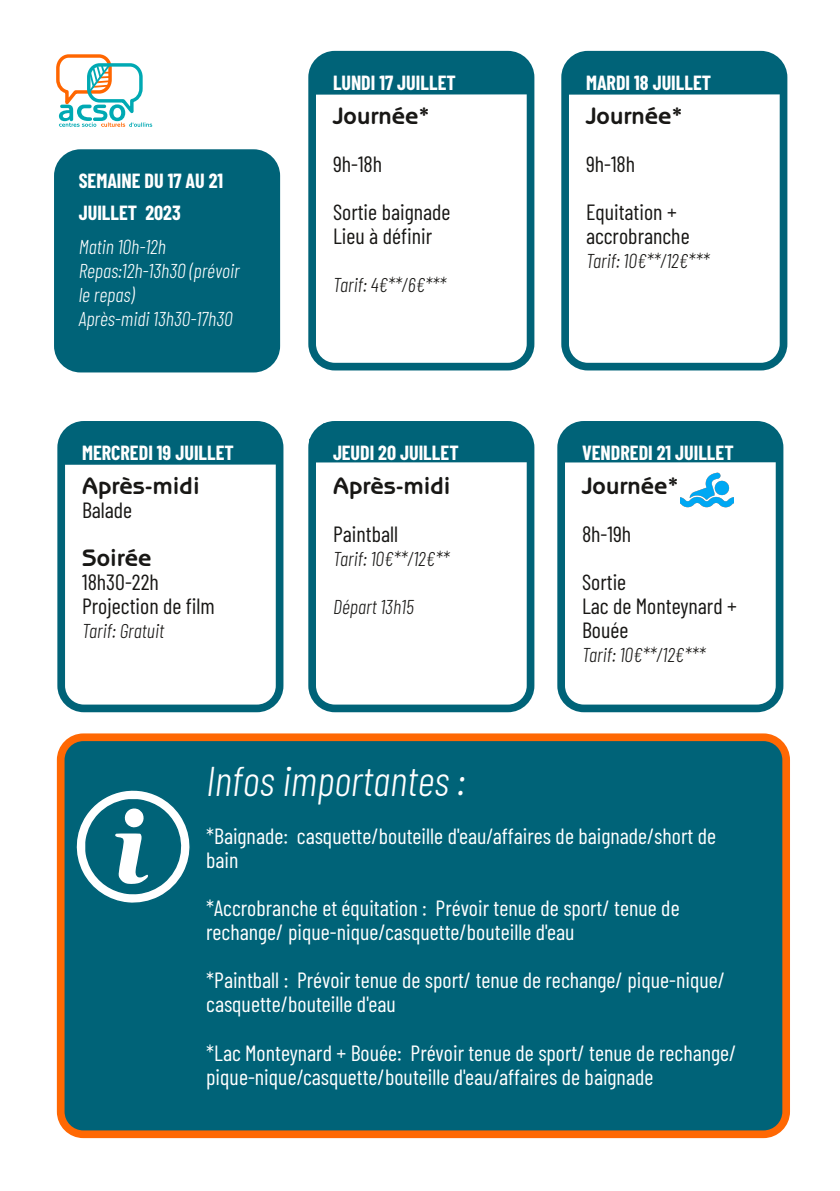
<style>
.page{position:relative;width:840px;height:1191px;background:#fff}
.page>*{position:absolute;margin:0;border:0;box-sizing:border-box;transform-origin:0 0}
.t1{font:italic 300 42px "Barlow Condensed";color:#fff}
.t2{font:700 24px "Benguiat Gothic Std";color:#181715}
.t3{font:22px/24px "Barlow Condensed";color:#fff}
.t4{font:22px/48px "Barlow Condensed";color:#181715}
.t5{font:700 20px/32px "Barlow Condensed";color:#fff}
.t6{font:italic 300 20px "Barlow Condensed";color:#181715}
.t7{font:italic 300 20px/24px "Barlow Condensed";color:#fff}
</style>
<div class="page">
<div style="left:317px;top:430px;width:208px;height:32px;background:#006378"></div>
<div style="left:566px;top:430px;width:208px;height:32px;background:#006378"></div>
<div style="left:66px;top:430px;width:208px;height:35px;background:#006378"></div>
<div style="left:570px;top:60px;width:208px;height:35px;background:#006378"></div>
<div style="left:317px;top:60px;width:208px;height:35px;background:#006378"></div>
<div style="left:61px;top:737px;width:724px;height:397px;background:#006378;border-radius:23px"></div>
<div style="left:57px;top:733px;width:732px;height:405px;border:8px solid #ff6803;border-radius:23px"></div>
<svg style="left:56px;top:54px;width:96px;height:73px"></svg>
<div style="left:308px;top:51px;width:226px;height:319px;border:8px solid #006378;border-radius:23px"></div>
<div style="left:561px;top:51px;width:226px;height:319px;border:8px solid #006378;border-radius:23px"></div>
<div style="left:57px;top:421px;width:226px;height:291px;border:8px solid #006378;border-radius:23px"></div>
<div style="left:308px;top:421px;width:226px;height:291px;border:8px solid #006378;border-radius:23px"></div>
<div style="left:557px;top:421px;width:226px;height:291px;border:8px solid #006378;border-radius:23px"></div>
<svg style="left:76px;top:790px;width:114px;height:113px"></svg>
<div style="left:58px;top:153px;width:218px;height:216px;background:#006378;border-radius:23px"></div>
<div style="left:54px;top:149px;width:226px;height:223px;border:8px solid #006378;border-radius:23px"></div>
<img style="left:680px;top:472px;width:53px;height:36px">
<p class="t5" style="left:79px;top:164px;width:146px">SEMAINE DU 17 AU 21<br>JUILLET 2023</p>
<p class="t7" style="left:79px;top:234px;width:162px">Matin 10h-12h<br>Repas:12h-13h30 (prévoir le repas)<br>Après-midi 13h30-17h30</p>
<p class="t5" style="left:82px;top:436px;width:153px">MERCREDI 19 JUILLET</p>
<p class="t2" style="left:82px;top:477px;width:119px">Après-midi</p>
<p class="t4" style="left:82px;top:485px;width:52px">Balade</p>
<p class="t2" style="left:82px;top:549px;width:71px">Soirée</p>
<p class="t4" style="left:82px;top:569px;width:134px;line-height:24px">18h30-22h<br>Projection de film</p>
<p class="t6" style="left:82px;top:618px;width:84px">Tarif: Gratuit</p>
<p class="t5" style="left:333px;top:66px;width:124px">LUNDI 17 JUILLET</p>
<p class="t2" style="left:333px;top:107px;width:98px">Journée*</p>
<p class="t4" style="left:333px;top:139px;width:119px">9h-18h<br>Sortie baignade</p>
<p class="t4" style="left:333px;top:211px;width:101px">Lieu à définir</p>
<p class="t6" style="left:333px;top:272px;width:114px">Tarif: 4€**/6€***</p>
<p class="t5" style="left:333px;top:436px;width:127px">JEUDI 20 JUILLET</p>
<p class="t2" style="left:333px;top:477px;width:119px">Après-midi</p>
<p class="t4" style="left:333px;top:509px;width:66px">Paintball</p>
<p class="t6" style="left:333px;top:546px;width:118px">Tarif: 10€**/12€**</p>
<p class="t6" style="left:333px;top:594px;width:82px">Départ 13h15</p>
<p class="t5" style="left:585px;top:66px;width:127px">MARDI 18 JUILLET</p>
<p class="t2" style="left:585px;top:107px;width:98px">Journée*</p>
<p class="t4" style="left:585px;top:139px;width:92px">9h-18h<br>Equitation +</p>
<p class="t4" style="left:585px;top:211px;width:105px">accrobranche</p>
<p class="t6" style="left:585px;top:248px;width:125px">Tarif: 10€**/12€***</p>
<p class="t5" style="left:581px;top:436px;width:153px">VENDREDI 21 JUILLET</p>
<p class="t2" style="left:581px;top:477px;width:98px">Journée*</p>
<p class="t4" style="left:581px;top:509px;width:51px">8h-19h<br>Sortie</p>
<p class="t4" style="left:581px;top:593px;width:156px;line-height:24px">Lac de Monteynard +<br>Bouée</p>
<p class="t6" style="left:581px;top:642px;width:125px">Tarif: 10€**/12€***</p>
<h1 class="t1" style="left:206px;top:754px;width:260px">Infos importantes :</h1>
<p class="t3" style="left:206px;top:823px;width:511px">*Baignade: casquette/bouteille d'eau/affaires de baignade/short de bain</p>
<p class="t3" style="left:206px;top:895px;width:474px">*Accrobranche et équitation : Prévoir tenue de sport/ tenue de rechange/ pique-nique/casquette/bouteille d'eau</p>
<p class="t3" style="left:206px;top:967px;width:520px">*Paintball : Prévoir tenue de sport/ tenue de rechange/ pique-nique/ casquette/bouteille d'eau</p>
<p class="t3" style="left:206px;top:1039px;width:531px">*Lac Monteynard + Bouée: Prévoir tenue de sport/ tenue de rechange/ pique-nique/casquette/bouteille d'eau/affaires de baignade</p>
</div>
